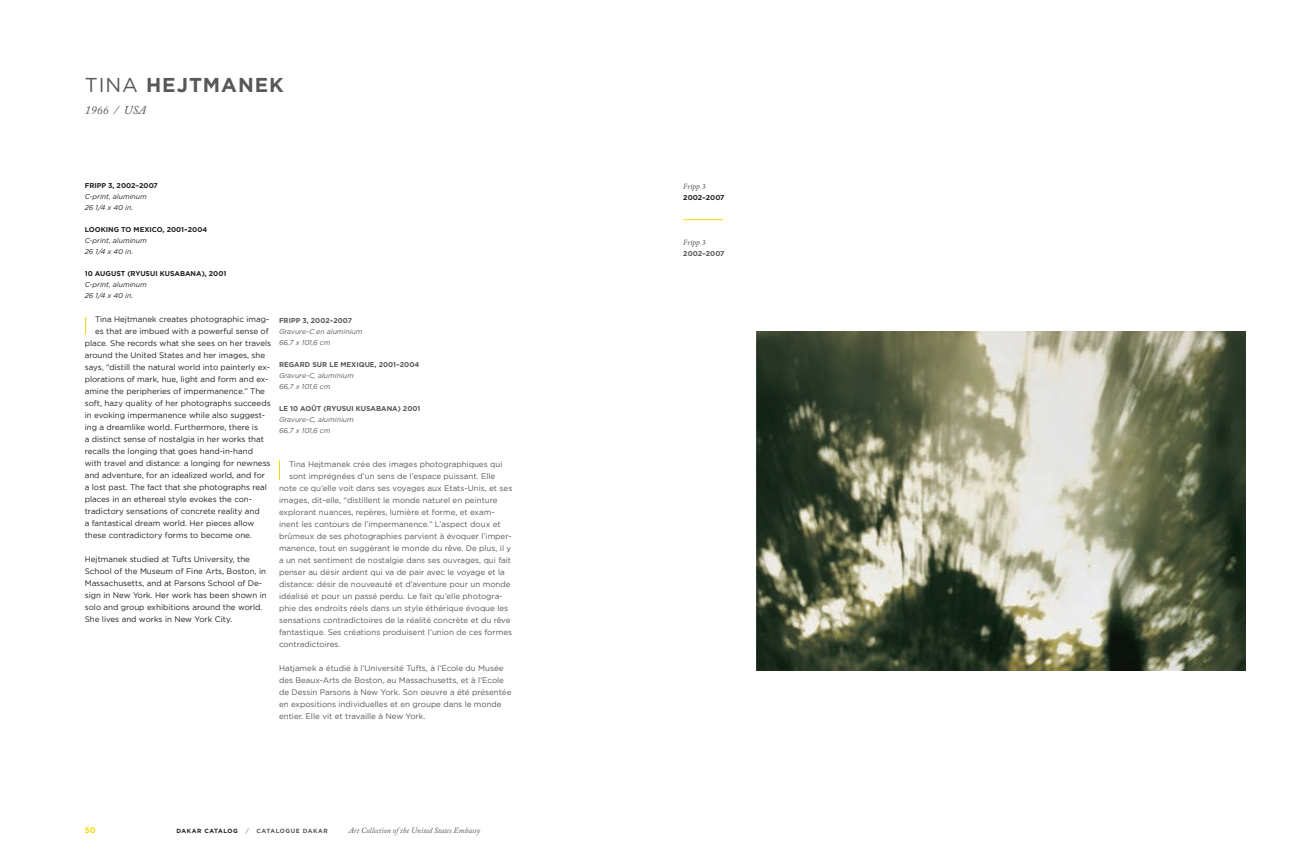
<style>
.page{position:relative;width:1296px;height:864px;background:#fff}
.page>*{position:absolute;margin:0;border:0;box-sizing:border-box;transform-origin:0 0}
.t1{font:700 20px "Gotham";letter-spacing:.05em;color:#57585a}
.t2{font:italic 12px "Adobe Caslon Pro";color:#57585a}
.t3{font:8px/12px "Gotham";color:#57585a}
.t4{font:8px/12px "Gotham";color:#231f20}
.t5{font:italic 8px "Adobe Caslon Pro";color:#57585a}
.t6{font:italic 8px "Minion Pro";letter-spacing:-.01em;color:#57585a}
.t7{font:700 8px "Gotham";color:#f2d702}
.t8{font:italic 7px/11px "Gotham";color:#57585a}
.t9{font:italic 7px/11px "Gotham";color:#231f20}
.t10{font:700 7px "Gotham";color:#57585a}
.t11{font:700 7px "Gotham";color:#231f20}
.t12{font:700 6px "Gotham";letter-spacing:.1em;color:#57585a}
.t13{font:700 6px "Gotham";letter-spacing:.09em;color:#231f20}
.t14{font:6px "Gotham";color:#57585a}
.s1{font-weight:400}
</style>
<div class="page">
<svg style="left:85px;top:317px;width:1px;height:17px"></svg>
<svg style="left:279px;top:461px;width:1px;height:19px"></svg>
<hr style="left:683px;top:219px;width:40px;height:1px;background:#f2d702">
<img style="left:757px;top:331px;width:488px;height:339px">
<h1 class="t1" style="left:85px;top:72px;width:201px"><span class="s1">TINA</span> HEJTMANEK</h1>
<h2 class="t2" style="left:85px;top:103px;width:63px">1966 / USA</h2>
<p class="t11" style="left:85px;top:181px;width:75px">FRIPP 3, 2002–2007</p>
<p class="t9" style="left:85px;top:191px;width:64px">C-print, aluminum<br>26 1/4 x 40 in.</p>
<p class="t11" style="left:85px;top:225px;width:124px">LOOKING TO MEXICO, 2001–2004</p>
<p class="t9" style="left:85px;top:235px;width:64px">C-print, aluminum<br>26 1/4 x 40 in.</p>
<p class="t11" style="left:85px;top:269px;width:143px">10 AUGUST (RYUSUI KUSABANA), 2001</p>
<p class="t9" style="left:85px;top:279px;width:64px">C-print, aluminum<br>26 1/4 x 40 in.</p>
<p class="t4" style="left:95px;top:313px;width:176px">Tina Hejtmanek creates photographic imag-</p>
<p class="t4" style="left:95px;top:325px;width:175px">es that are imbued with a powerful sense of</p>
<p class="t4" style="left:85px;top:337px;width:188px">place. She records what she sees on her travels</p>
<p class="t4" style="left:85px;top:349px;width:182px">around the United States and her images, she</p>
<p class="t4" style="left:85px;top:361px;width:187px">says, “distill the natural world into painterly ex-</p>
<p class="t4" style="left:85px;top:373px;width:185px">plorations of mark, hue, light and form and ex-</p>
<p class="t4" style="left:85px;top:385px;width:182px">amine the peripheries of impermanence.” The</p>
<p class="t4" style="left:85px;top:397px;width:187px">soft, hazy quality of her photographs succeeds</p>
<p class="t4" style="left:85px;top:409px;width:182px">in evoking impermanence while also suggest-</p>
<p class="t4" style="left:85px;top:421px;width:175px">ing a dreamlike world. Furthermore, there is</p>
<p class="t4" style="left:85px;top:433px;width:181px">a distinct sense of nostalgia in her works that</p>
<p class="t4" style="left:85px;top:445px;width:170px">recalls the longing that goes hand-in-hand</p>
<p class="t4" style="left:85px;top:457px;width:187px">with travel and distance: a longing for newness</p>
<p class="t4" style="left:85px;top:469px;width:182px">and adventure, for an idealized world, and for</p>
<p class="t4" style="left:85px;top:481px;width:184px">a lost past. The fact that she photographs real</p>
<p class="t4" style="left:85px;top:493px;width:169px">places in an ethereal style evokes the con-</p>
<p class="t4" style="left:85px;top:505px;width:177px">tradictory sensations of concrete reality and</p>
<p class="t4" style="left:85px;top:517px;width:171px">a fantastical dream world. Her pieces allow</p>
<p class="t4" style="left:85px;top:529px;width:169px">these contradictory forms to become one.</p>
<p class="t4" style="left:85px;top:553px;width:184px">Hejtmanek studied at Tufts University, the School of the Museum of Fine Arts, Boston, in Massachusetts, and at Parsons School of De&shy;sign in New York. Her work has been shown in solo and group exhibitions around the world.<br>She lives and works in New York City.</p>
<p class="t10" style="left:279px;top:316px;width:75px">FRIPP 3, 2002–2007</p>
<p class="t8" style="left:279px;top:326px;width:85px">Gravure-C en aluminium<br>66,7 x 101,6 cm</p>
<p class="t10" style="left:279px;top:360px;width:142px">REGARD SUR LE MEXIQUE, 2001–2004</p>
<p class="t8" style="left:279px;top:370px;width:76px">Gravure-C, aluminium<br>66,7 x 101,6 cm</p>
<p class="t10" style="left:279px;top:404px;width:143px">LE 10 AOÛT (RYUSUI KUSABANA) 2001</p>
<p class="t8" style="left:279px;top:414px;width:76px">Gravure-C, aluminium<br>66,7 x 101,6 cm</p>
<p class="t3" style="left:289px;top:458px;width:215px">Tina Hejtmanek crée des images photographiques qui</p>
<p class="t3" style="left:289px;top:470px;width:208px">sont imprégnées d’un sens de l’espace puissant. Elle</p>
<p class="t3" style="left:279px;top:482px;width:235px">note ce qu’elle voit dans ses voyages aux Etats-Unis, et ses</p>
<p class="t3" style="left:279px;top:494px;width:220px">images, dit-elle, “distillent le monde naturel en peinture</p>
<p class="t3" style="left:279px;top:506px;width:217px">explorant nuances, repères, lumière et forme, et exam-</p>
<p class="t3" style="left:279px;top:518px;width:223px">inent les contours de l’impermanence.” L’aspect doux et</p>
<p class="t3" style="left:279px;top:530px;width:234px">brûmeux de ses photographies parvient à évoquer l’imper-</p>
<p class="t3" style="left:279px;top:542px;width:234px">manence, tout en suggèrant le monde du rêve. De plus, il y</p>
<p class="t3" style="left:279px;top:554px;width:234px">a un net sentiment de nostalgie dans ses ouvrages, qui fait</p>
<p class="t3" style="left:279px;top:566px;width:227px">penser au désir ardent qui va de pair avec le voyage et la</p>
<p class="t3" style="left:279px;top:578px;width:233px">distance: désir de nouveauté et d’aventure pour un monde</p>
<p class="t3" style="left:279px;top:590px;width:225px">idéalisé et pour un passé perdu. Le fait qu’elle photogra-</p>
<p class="t3" style="left:279px;top:602px;width:231px">phie des endroits réels dans un style éthérique évoque les</p>
<p class="t3" style="left:279px;top:614px;width:233px">sensations contradictoires de la réalité concrète et du rêve</p>
<p class="t3" style="left:279px;top:626px;width:235px">fantastique. Ses créations produisent l’union de ces formes</p>
<p class="t3" style="left:279px;top:638px;width:63px">contradictoires.</p>
<p class="t3" style="left:279px;top:662px;width:234px">Hatjamek a étudié à l’Université Tufts, à l’Ecole du Musée des Beaux-Arts de Boston, au Massachusetts, et à l’Ecole de Dessin Parsons à New York. Son oeuvre a été présentée en expositions individuelles et en groupe dans le monde entier. Elle vit et travaille à New York.</p>
<p class="t7" style="left:85px;top:825px;width:12px">50</p>
<p class="t13" style="left:176px;top:826px;width:63px">DAKAR CATALOG</p>
<p class="t14" style="left:246px;top:827px;width:5px">/</p>
<p class="t12" style="left:257px;top:826px;width:73px">CATALOGUE DAKAR</p>
<p class="t5" style="left:349px;top:825px;width:133px">Art Collection of the United States Embassy</p>
<p class="t6" style="left:683px;top:181px;width:24px">Fripp 3</p>
<p class="t11" style="left:683px;top:193px;width:43px">2002–2007</p>
<p class="t6" style="left:683px;top:237px;width:24px">Fripp 3</p>
<p class="t10" style="left:683px;top:249px;width:43px">2002–2007</p>
</div>
